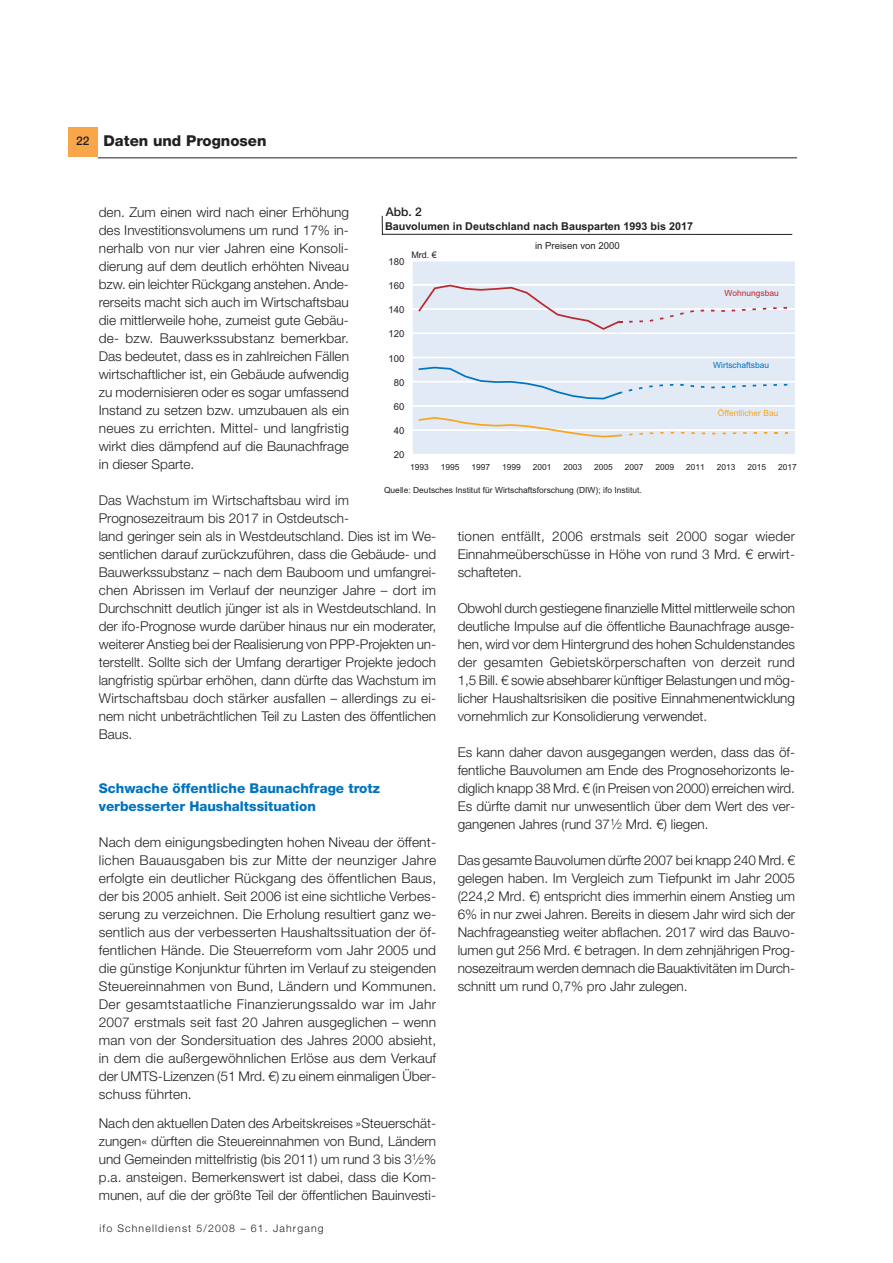
<style>
.page{position:relative;width:893px;height:1263px;background:#fff}
.page>*{position:absolute;margin:0;border:0;box-sizing:border-box;transform-origin:0 0}
.t1{font:800 15px "Helvetica Neue LT Std";color:#231f20}
.t2{font:300 13.5px/18px "Helvetica Neue LT Std";color:#231f20;text-align:justify}
.t3{font:800 13.5px/18px "Helvetica Neue LT Std";color:#0074bc}
.t4{font:500 12px "Helvetica Neue LT Std";color:#231f20}
.t5{font:700 10.8px "Arial";color:#231f20}
.t6{font:300 10.5px "Helvetica Neue LT Std";letter-spacing:.11em;color:#231f20}
.t7{font:9.6px "Arial";color:#231f20}
.t8{font:9px "Arial";color:#231f20}
.t9{font:8.4px "Arial";color:#231f20}
.t10{font:8.4px "Arial";color:#f9a51b}
.t11{font:8.4px "Arial";color:#0074bc}
.t12{font:8.4px "Arial";color:#bb272e}
.s1{font-size:8.85px}
</style>
<div class="page">
<hr style="left:98px;top:157px;width:699px;height:1px;background:#231f20">
<div style="left:68px;top:128px;width:30px;height:29px;background:#f9a64a"></div>
<div style="left:412px;top:261px;width:383px;height:193px;background:#e2eaf6"></div>
<hr style="left:412px;top:429px;width:383px;height:2px;background:#fff">
<hr style="left:412px;top:405px;width:383px;height:2px;background:#fff">
<hr style="left:412px;top:381px;width:383px;height:2px;background:#fff">
<hr style="left:412px;top:357px;width:383px;height:1px;background:#fff">
<hr style="left:412px;top:332px;width:383px;height:2px;background:#fff">
<hr style="left:412px;top:308px;width:383px;height:2px;background:#fff">
<hr style="left:412px;top:284px;width:383px;height:2px;background:#fff">
<svg style="left:412px;top:284px;width:210px;height:49px"></svg>
<svg style="left:412px;top:366px;width:210px;height:39px"></svg>
<svg style="left:412px;top:416px;width:210px;height:22px"></svg>
<svg style="left:382px;top:216px;width:1px;height:18px"></svg>
<hr style="left:382px;top:234px;width:410px;height:1px;background:#231f20">
<p class="t4" style="left:76px;top:136px;width:15px">22</p>
<p class="t1" style="left:104px;top:135px;width:164px">Daten und Prognosen</p>
<p class="t4" style="left:386px;top:207px;width:38px">Abb. 2</p>
<p class="t2" style="left:99px;top:204px;width:252px">den. Zum einen wird nach einer Erhöhung des Investitionsvolumens um rund 17% in&shy;nerhalb von nur vier Jahren eine Konsoli&shy;dierung auf dem deutlich erhöhten Niveau bzw. ein leichter Rückgang anstehen. Ande&shy;rerseits macht sich auch im Wirtschaftsbau die mittlerweile hohe, zumeist gute Gebäu&shy;de- bzw. Bauwerkssubstanz bemerkbar.<br>Das bedeutet, dass es in zahlreichen Fällen wirtschaftlicher ist, ein Gebäude aufwendig zu modernisieren oder es sogar umfassend Instand zu setzen bzw. umzubauen als ein neues zu errichten. Mittel- und langfristig wirkt dies dämpfend auf die Baunachfrage in dieser Sparte.</p>
<p class="t2" style="left:99px;top:492px;width:339px;text-align:left">Das Wachstum im Wirtschaftsbau wird im Prognosezeitraum bis 2017 in Ostdeutsch-<br>land geringer sein als in Westdeutschland. Dies ist im We&shy;sentlichen darauf zurückzuführen, dass die Gebäude- und Bauwerkssubstanz – nach dem Bauboom und umfangrei&shy;chen Abrissen im Verlauf der neunziger Jahre – dort im Durchschnitt deutlich jünger ist als in Westdeutschland. In der ifo-Prognose wurde darüber hinaus nur ein moderater, weiterer Anstieg bei der Realisierung von PPP-Projekten un&shy;terstellt. Sollte sich der Umfang derartiger Projekte jedoch langfristig spürbar erhöhen, dann dürfte das Wachstum im Wirtschaftsbau doch stärker ausfallen – allerdings zu ei&shy;nem nicht unbeträchtlichen Teil zu Lasten des öffentlichen Baus.</p>
<p class="t5" style="left:385px;top:222px;width:309px">Bauvolumen in Deutschland nach Bausparten 1993 bis 2017</p>
<p class="t7" style="left:535px;top:242px;width:86px">in Preisen von 2000</p>
<p class="t8" style="left:411px;top:251px;width:27px">Mrd. €</p>
<p class="t7" style="left:388px;top:258px;width:17px">180</p>
<p class="t7" style="left:388px;top:282px;width:17px">160</p>
<p class="t12" style="left:724px;top:290px;width:56px">Wohnungsbau</p>
<p class="t7" style="left:388px;top:306px;width:17px">140</p>
<p class="t7" style="left:388px;top:331px;width:17px">120</p>
<p class="t7" style="left:388px;top:355px;width:17px">100</p>
<p class="t11" style="left:713px;top:362px;width:57px">Wirtschaftsbau</p>
<p class="t7" style="left:394px;top:379px;width:12px">80</p>
<p class="t7" style="left:394px;top:403px;width:12px">60</p>
<p class="t10" style="left:717px;top:410px;width:62px">Öffentlicher Bau</p>
<p class="t7" style="left:394px;top:427px;width:12px">40</p>
<p class="t7" style="left:394px;top:452px;width:12px">20</p>
<p class="t9" style="left:410px;top:464px;width:20px">1993</p>
<p class="t9" style="left:441px;top:464px;width:20px">1995</p>
<p class="t9" style="left:471px;top:464px;width:20px">1997</p>
<p class="t9" style="left:502px;top:464px;width:20px">1999</p>
<p class="t9" style="left:532px;top:464px;width:20px">2001</p>
<p class="t9" style="left:563px;top:464px;width:20px">2003</p>
<p class="t9" style="left:594px;top:464px;width:20px">2005</p>
<p class="t9" style="left:624px;top:464px;width:20px">2007</p>
<p class="t9" style="left:655px;top:464px;width:20px">2009</p>
<p class="t9" style="left:686px;top:464px;width:20px">2011</p>
<p class="t9" style="left:716px;top:464px;width:20px">2013</p>
<p class="t9" style="left:747px;top:464px;width:20px">2015</p>
<p class="t9" style="left:778px;top:464px;width:20px">2017</p>
<p class="t9" style="left:384px;top:487px;width:259px">Quelle: Deutsches Institut für Wirtschaftsforschung (DIW); ifo Institut.</p>
<p class="t2" style="left:457px;top:528px;width:339px">tionen entfällt, 2006 erstmals seit 2000 sogar wieder Einnahmeüberschüsse in Höhe von rund 3 Mrd. € erwirt&shy;schafteten.</p>
<p class="t2" style="left:457px;top:600px;width:339px">Obwohl durch gestiegene finanzielle Mittel mittlerweile schon deutliche Impulse auf die öffentliche Baunachfrage ausge&shy;hen, wird vor dem Hintergrund des hohen Schuldenstandes der gesamten Gebietskörperschaften von derzeit rund 1,5 Bill. € sowie absehbarer künftiger Belastungen und mög&shy;licher Haushaltsrisiken die positive Einnahmenentwicklung vornehmlich zur Konsolidierung verwendet.</p>
<p class="t2" style="left:457px;top:744px;width:339px">Es kann daher davon ausgegangen werden, dass das öf&shy;fentliche Bauvolumen am Ende des Prognosehorizonts le&shy;diglich knapp 38 Mrd. € (in Preisen von 2000) erreichen wird.<br>Es dürfte damit nur unwesentlich über dem Wert des ver&shy;gangenen Jahres (rund 37<sup>1</sup>⁄<span class="s1">2</span> Mrd. €) liegen.</p>
<p class="t2" style="left:457px;top:852px;width:339px">Das gesamte Bauvolumen dürfte 2007 bei knapp 240 Mrd. € gelegen haben. Im Vergleich zum Tiefpunkt im Jahr 2005 (224,2 Mrd. €) entspricht dies immerhin einem Anstieg um 6% in nur zwei Jahren. Bereits in diesem Jahr wird sich der Nachfrageanstieg weiter abflachen. 2017 wird das Bauvo&shy;lumen gut 256 Mrd. € betragen. In dem zehnjährigen Prog&shy;nosezeitraum werden demnach die Bauaktivitäten im Durch&shy;schnitt um rund 0,7% pro Jahr zulegen.</p>
<p class="t3" style="left:99px;top:780px;width:282px">Schwache öffentliche Baunachfrage trotz verbesserter Haushaltssituation</p>
<p class="t2" style="left:99px;top:834px;width:339px">Nach dem einigungsbedingten hohen Niveau der öffent&shy;lichen Bauausgaben bis zur Mitte der neunziger Jahre erfolgte ein deutlicher Rückgang des öffentlichen Baus, der bis 2005 anhielt. Seit 2006 ist eine sichtliche Verbes&shy;serung zu verzeichnen. Die Erholung resultiert ganz we&shy;sentlich aus der verbesserten Haushaltssituation der öf&shy;fentlichen Hände. Die Steuerreform vom Jahr 2005 und die günstige Konjunktur führten im Verlauf zu steigenden Steuereinnahmen von Bund, Ländern und Kommunen.<br>Der gesamtstaatliche Finanzierungssaldo war im Jahr 2007 erstmals seit fast 20 Jahren ausgeglichen – wenn man von der Sondersituation des Jahres 2000 absieht, in dem die außergewöhnlichen Erlöse aus dem Verkauf der UMTS-Lizenzen (51 Mrd. €) zu einem einmaligen Über&shy;schuss führten.</p>
<p class="t2" style="left:99px;top:1115px;width:339px">Nach den aktuellen Daten des Arbeitskreises »Steuerschät&shy;zungen« dürften die Steuereinnahmen von Bund, Ländern und Gemeinden mittelfristig (bis 2011) um rund 3 bis 3<sup>1</sup>⁄<span class="s1">2</span>% p.a. ansteigen. Bemerkenswert ist dabei, dass die Kom&shy;munen, auf die der größte Teil der öffentlichen Bauinvesti-</p>
<p class="t6" style="left:99px;top:1225px;width:226px">ifo Schnelldienst 5/2008 – 61. Jahrgang</p>
</div>
